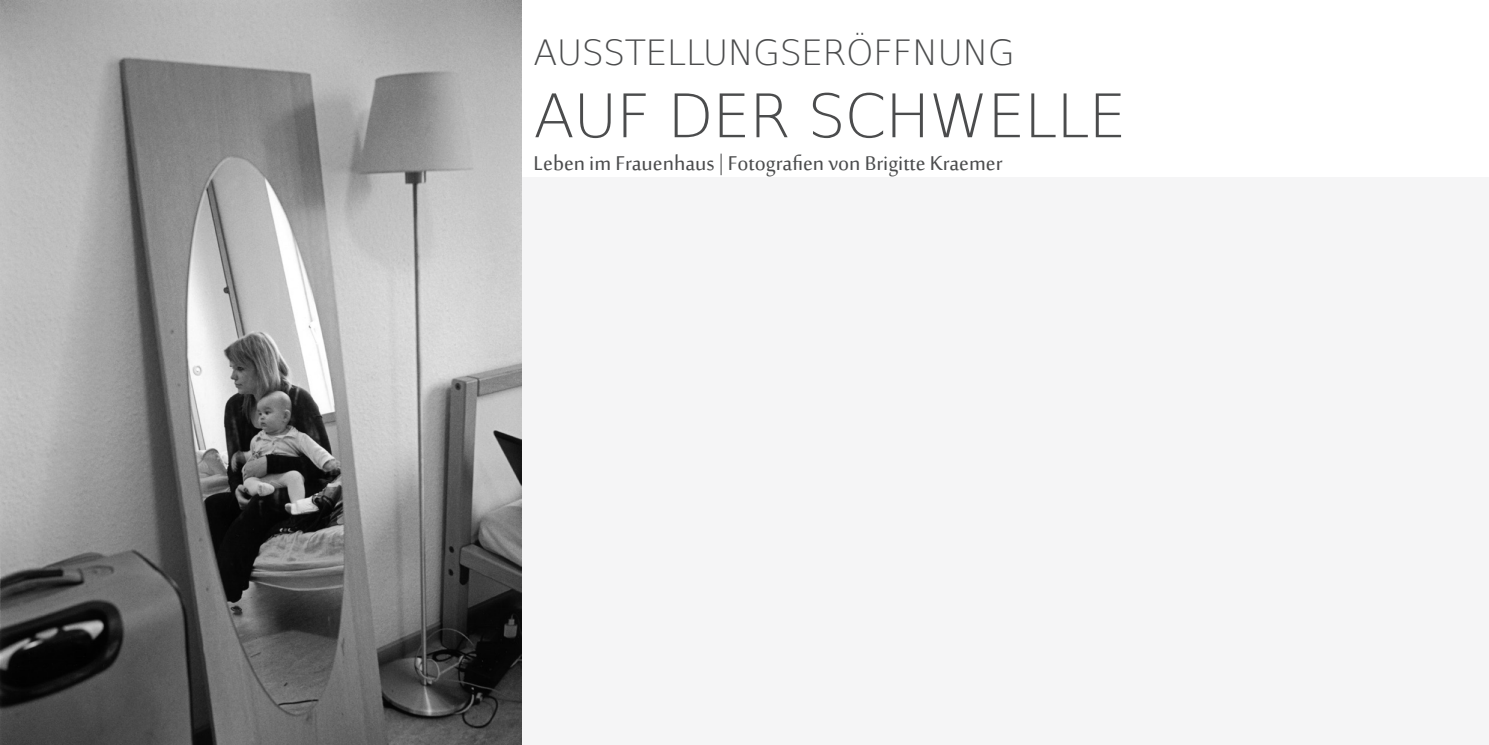
<style>
.page{position:relative;width:1489px;height:745px;background:#fff}
.page>*{position:absolute;margin:0;border:0;box-sizing:border-box;transform-origin:0 0}
.t1{font:200 60px "DejaVu Sans";letter-spacing:-.02em;color:#4b4c4d}
.t2{font:200 35px "DejaVu Sans";letter-spacing:-.02em;color:#4b4c4d}
.t3{font:27.5px "Sakkal Majalla";color:#4b4c4d}
</style>
<div class="page">
<div style="left:0;top:177px;width:1488px;height:567px;background:#f5f5f6"></div>
<img style="left:0;top:0;width:521px;height:744px">
<p class="t2" style="left:533px;top:26px;width:483px">AUSSTELLUNGSERÖFFNUNG</p>
<p class="t1" style="left:533px;top:71px;width:594px">AUF DER SCHWELLE</p>
<p class="t3" style="left:533px;top:148px;width:470px">Leben im Frauenhaus | Fotografien von Brigitte Kraemer</p>
</div>
